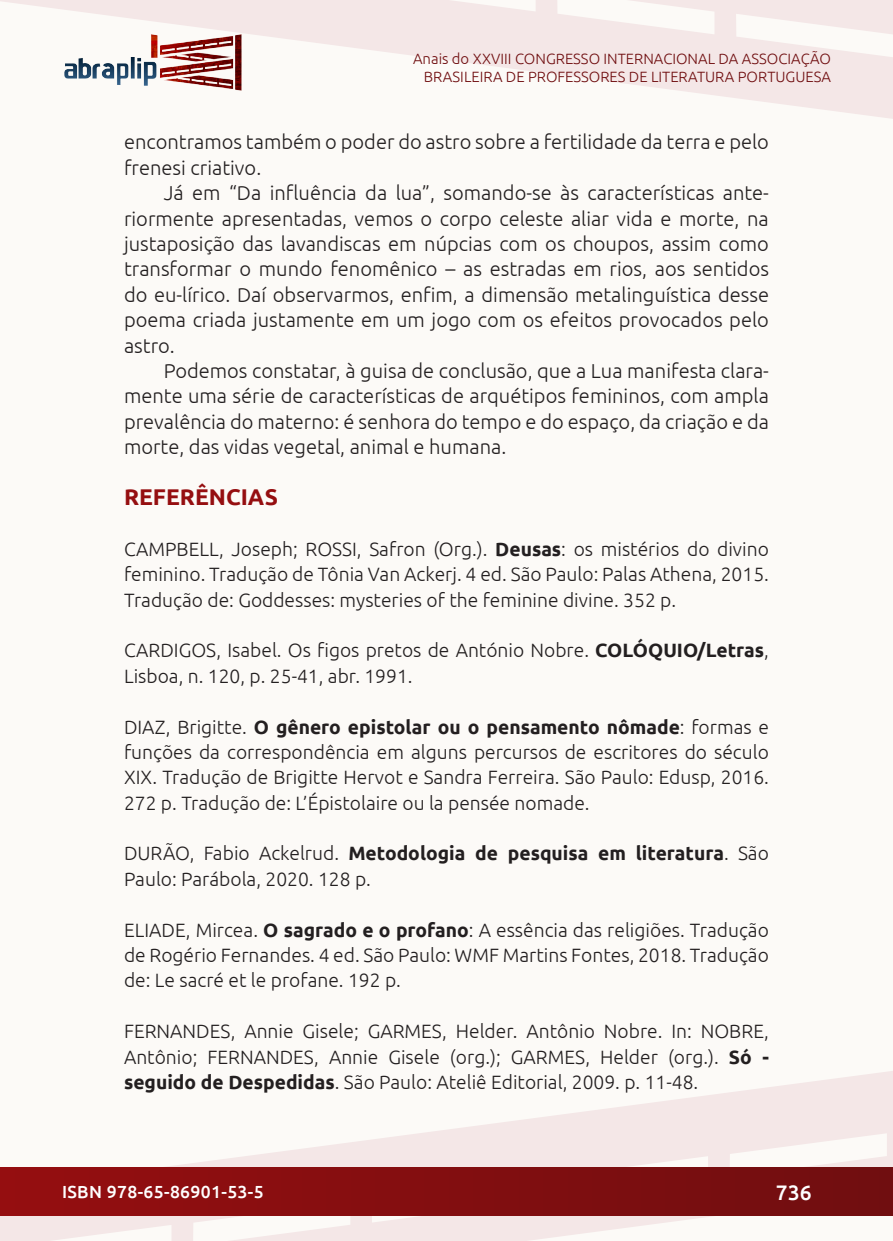
<style>
.page{position:relative;width:893px;height:1241px;background:#fff}
.page>*{position:absolute;margin:0;border:0;box-sizing:border-box;transform-origin:0 0}
._8_SUBTÍTULO{font:700 22.75px "Ubuntu";color:#950e10}
.t1{font:500 21px "Ubuntu";color:#fff}
._7_CORPO{font:300 20.12px/25.4px "Ubuntu";color:#231f20;text-align:justify}
._10_REFERÊNCIAS{font:300 19.25px/25.4px "Ubuntu";color:#231f20;text-align:justify}
.t2{font:500 17.5px "Ubuntu";letter-spacing:.02em;color:#fff}
.t3{font:300 14.88px/17.8px "Ubuntu";color:#700e10;text-align:right}
.s1{font-weight:700}
</style>
<div class="page">
<div style="left:0;top:0;width:893px;height:1240px;background:#fcfaf7"></div>
<svg style="left:0;top:1071px;width:893px;height:169px"></svg>
<svg style="left:0;top:0;width:893px;height:119px"></svg>
<div style="left:1px;top:1167px;width:891px;height:47px;background:linear-gradient(to right,#950e10,#700e10)"></div>
<img style="left:62px;top:31px;width:182px;height:62px">
<p class="t3" style="left:413px;top:49px;width:419px">Anais do XXVIII CONGRESSO INTERNACIONAL DA ASSOCIAÇÃO<br>BRASILEIRA DE PROFESSORES DE LITERATURA PORTUGUESA</p>
<p class="_7_CORPO" style="left:124px;top:129px;width:646px">encontramos também o poder do astro sobre a fertilidade da terra e pelo frenesi criativo.</p>
<p class="_7_CORPO" style="left:124px;top:180px;width:646px;text-indent:40px">Já em “Da influência da lua”, somando-se às características ante&shy;riormente apresentadas, vemos o corpo celeste aliar vida e morte, na justaposição das lavandiscas em núpcias com os choupos, assim como transformar o mundo fenomênico – as estradas em rios, aos sentidos do eu-lírico. Daí observarmos, enfim, a dimensão metalinguística desse poema criada justamente em um jogo com os efeitos provocados pelo astro.</p>
<p class="_7_CORPO" style="left:124px;top:357px;width:646px;text-indent:40px">Podemos constatar, à guisa de conclusão, que a Lua manifesta clara&shy;mente uma série de características de arquétipos femininos, com ampla prevalência do materno: é senhora do tempo e do espaço, da criação e da morte, das vidas vegetal, animal e humana.</p>
<p class="_8_SUBTÍTULO" style="left:124px;top:483px;width:155px">REFERÊNCIAS</p>
<p class="_10_REFERÊNCIAS" style="left:124px;top:535px;width:646px">CAMPBELL, Joseph; ROSSI, Safron (Org.). <span class="s1">Deusas</span>: os mistérios do divino feminino. Tradução de Tônia Van Ackerj. 4 ed. São Paulo: Palas Athena, 2015.<br>Tradução de: Goddesses: mysteries of the feminine divine. 352 p.</p>
<p class="_10_REFERÊNCIAS" style="left:124px;top:637px;width:646px">CARDIGOS, Isabel. Os figos pretos de António Nobre. <span class="s1">COLÓQUIO/Letras</span>,<br>Lisboa, n. 120, p. 25-41, abr. 1991.</p>
<p class="_10_REFERÊNCIAS" style="left:124px;top:713px;width:646px">DIAZ, Brigitte. <span class="s1">O gênero epistolar ou o pensamento nômade</span>: formas e funções da correspondência em alguns percursos de escritores do século XIX. Tradução de Brigitte Hervot e Sandra Ferreira. São Paulo: Edusp, 2016.<br>272 p. Tradução de: L’Épistolaire ou la pensée nomade.</p>
<p class="_10_REFERÊNCIAS" style="left:124px;top:840px;width:646px">DURÃO, Fabio Ackelrud. <span class="s1">Metodologia de pesquisa em literatura</span>. São<br>Paulo: Parábola, 2020. 128 p.</p>
<p class="_10_REFERÊNCIAS" style="left:124px;top:916px;width:646px">ELIADE, Mircea. <span class="s1">O sagrado e o profano</span>: A essência das religiões. Tradução de Rogério Fernandes. 4 ed. São Paulo: WMF Martins Fontes, 2018. Tradução de: Le sacré et le profane. 192 p.</p>
<p class="_10_REFERÊNCIAS" style="left:124px;top:1017px;width:646px">FERNANDES, Annie Gisele; GARMES, Helder. Antônio Nobre. In: NOBRE, Antônio; FERNANDES, Annie Gisele (org.); GARMES, Helder (org.). <span class="s1">Só - seguido de Despedidas</span>. São Paulo: Ateliê Editorial, 2009. p. 11-48.</p>
<p class="t2" style="left:62px;top:1180px;width:203px">ISBN 978-65-86901-53-5</p>
<p class="t1" style="left:776px;top:1178px;width:37px">736</p>
</div>
